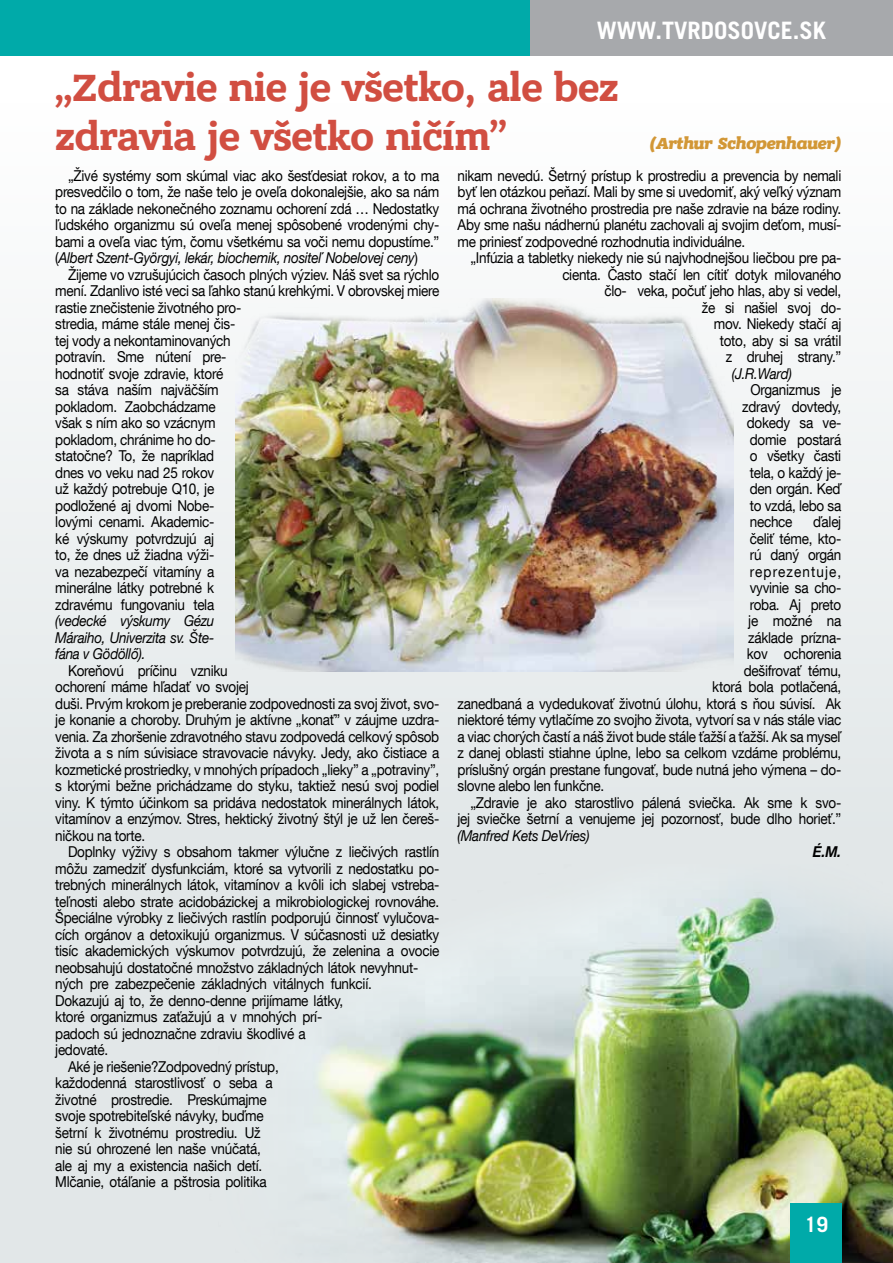
<style>
.page{position:relative;width:893px;height:1263px;background:#fff}
.page>*{position:absolute;margin:0;border:0;box-sizing:border-box;transform-origin:0 0}
.t1{font:700 40.2px/49.3px "Bandera Pro";letter-spacing:-.01em;color:#d14e41}
.t2{font:700 24px "Trade Gothic LT Com";color:#fff}
.t3{font:700 21px "Trade Gothic LT Com";color:#fff}
.t4{font:italic 800 16.95px "Bandera Pro";letter-spacing:-.01em;color:#d29736}
.t5{font:15px/16.5px "Helvetica Neue LT Com";letter-spacing:-.02em;color:#000;text-align:justify;scale:.9 1}
.t6{font:italic 15px/16.5px "Helvetica Neue LT Com";letter-spacing:-.02em;color:#000;text-align:justify;scale:.9 1}
.t7{font:15px "Helvetica Neue LT Com";letter-spacing:.085em;color:#000;scale:.9 1}
.t8{font:italic 700 15px "Helvetica Neue LT Com";color:#000;scale:.9 1}
.s1{font-style:italic}
</style>
<div class="page">
<div style="left:502px;top:0;width:391px;height:55px;background:#a7a9ac"></div>
<div style="left:0;top:0;width:530px;height:55px;background:#00aaa9"></div>
<div style="left:0;top:55px;width:893px;height:1208px;background:linear-gradient(to bottom,#fcfdfd,#dbe1e3)"></div>
<img style="left:210px;top:865px;width:683px;height:398px">
<div style="left:791px;top:1203px;width:51px;height:60px;background:#00aaa9"></div>
<img style="left:235px;top:298px;width:498px;height:374px">
<h2 class="t2" style="left:597px;top:16px;width:231px">WWW.TVRDOSOVCE.SK</h2>
<h1 class="t1" style="left:55px;top:64px;width:565px">„Zdravie nie je všetko, ale bez zdravia je všetko ničím”</h1>
<p class="t4" style="left:649px;top:132px;width:195px">(Arthur Schopenhauer)</p>
<p class="t5" style="left:55px;top:167px;width:428px;text-indent:13px">„Živé systémy som skúmal viac ako šesťdesiat rokov, a to ma presvedčilo o tom, že naše telo je oveľa dokonalejšie, ako sa nám to na základe nekonečného zoznamu ochorení zdá … Nedostatky ľudského organizmu sú oveľa menej spôsobené vrodenými chy&shy;bami a oveľa viac tým, čomu všetkému sa voči nemu dopustíme.” (<span class="s1">Albert Szent-Györgyi, lekár, biochemik, nositeľ Nobelovej ceny</span>)</p>
<p class="t5" style="left:55px;top:266px;width:428px;text-align:left;text-indent:13px">Žijeme vo vzrušujúcich časoch plných výziev. Náš svet sa rýchlo mení. Zdanlivo isté veci sa ľahko stanú krehkými. V obrovskej miere rastie znečistenie životného pro-<br>stredia, máme stále menej čis-<br>tej vody a nekontaminovaných<br>potravín. Sme nútení pre-<br>hodnotiť svoje zdravie, ktoré<br>sa stáva naším najväčším<br>pokladom. Zaobchádzame<br>však s ním ako so vzácnym<br>pokladom, chránime ho do-<br>statočne? To, že napríklad<br>dnes vo veku nad 25 rokov<br>už každý potrebuje Q10, je<br>podložené aj dvomi Nobe-<br>lovými cenami. Akademic-<br>ké výskumy potvrdzujú aj<br>to, že dnes už žiadna výži-<br>va nezabezpečí vitamíny a<br>minerálne látky potrebné k<br>zdravému fungovaniu tela</p>
<p class="t6" style="left:55px;top:612px;width:178px">(vedecké výskumy Gézu Máraiho, Univerzita sv. Šte&shy;fána v Gödöllő).</p>
<p class="t5" style="left:55px;top:662px;width:428px;text-align:left;text-indent:13px">Koreňovú príčinu vzniku<br>ochorení máme hľadať vo svojej<br>duši. Prvým krokom je preberanie zodpovednosti za svoj život, svo&shy;je konanie a choroby. Druhým je aktívne „konať” v záujme uzdra&shy;venia. Za zhoršenie zdravotného stavu zodpovedá celkový spôsob života a s ním súvisiace stravovacie návyky. Jedy, ako čistiace a kozmetické prostriedky, v mnohých prípadoch „lieky” a „potraviny”, s ktorými bežne prichádzame do styku, taktiež nesú svoj podiel viny. K týmto účinkom sa pridáva nedostatok minerálnych látok, vitamínov a enzýmov. Stres, hektický životný štýl je už len čereš&shy;ničkou na torte.</p>
<p class="t5" style="left:68px;top:843px;width:414px">Doplnky výživy s obsahom takmer výlučne z liečivých rastlín</p>
<p class="t5" style="left:55px;top:860px;width:428px">môžu zamedziť dysfunkciám, ktoré sa vytvorili z nedostatku po-</p>
<p class="t5" style="left:55px;top:876px;width:428px">trebných minerálnych látok, vitamínov a kvôli ich slabej vstreba-</p>
<p class="t5" style="left:55px;top:893px;width:428px">teľnosti alebo strate acidobázickej a mikrobiologickej rovnováhe.</p>
<p class="t5" style="left:55px;top:909px;width:428px">Špeciálne výrobky z liečivých rastlín podporujú činnosť vylučova-</p>
<p class="t5" style="left:55px;top:926px;width:428px">cích orgánov a detoxikujú organizmus. V súčasnosti už desiatky</p>
<p class="t5" style="left:55px;top:942px;width:428px">tisíc akademických výskumov potvrdzujú, že zelenina a ovocie</p>
<p class="t5" style="left:55px;top:959px;width:405px">neobsahujú dostatočné množstvo základných látok nevyhnut-</p>
<p class="t5" style="left:55px;top:975px;width:353px">ných pre zabezpečenie základných vitálnych funkcií.</p>
<p class="t5" style="left:55px;top:992px;width:322px">Dokazujú aj to, že denno-denne prijímame látky,</p>
<p class="t5" style="left:55px;top:1008px;width:298px">ktoré organizmus zaťažujú a v mnohých prí-</p>
<p class="t5" style="left:55px;top:1025px;width:280px">padoch sú jednoznačne zdraviu škodlivé a</p>
<p class="t5" style="left:55px;top:1041px;width:60px">jedovaté.</p>
<p class="t5" style="left:68px;top:1058px;width:236px">Aké je riešenie?Zodpovedný prístup,</p>
<p class="t5" style="left:55px;top:1074px;width:243px">každodenná starostlivosť o seba a</p>
<p class="t5" style="left:55px;top:1091px;width:237px">životné prostredie. Preskúmajme</p>
<p class="t5" style="left:55px;top:1107px;width:233px">svoje spotrebiteľské návyky, buďme</p>
<p class="t5" style="left:55px;top:1124px;width:230px">šetrní k životnému prostrediu. Už</p>
<p class="t5" style="left:55px;top:1140px;width:230px">nie sú ohrozené len naše vnúčatá,</p>
<p class="t5" style="left:55px;top:1157px;width:232px">ale aj my a existencia našich detí.</p>
<p class="t5" style="left:55px;top:1173px;width:237px">Mlčanie, otáľanie a pštrosia politika</p>
<p class="t5" style="left:458px;top:167px;width:428px">nikam nevedú. Šetrný prístup k prostrediu a prevencia by nemali byť len otázkou peňazí. Mali by sme si uvedomiť, aký veľký význam má ochrana životného prostredia pre naše zdravie na báze rodiny.<br>Aby sme našu nádhernú planétu zachovali aj svojim deťom, musí&shy;me priniesť zodpovedné rozhodnutia individuálne.</p>
<p class="t5" style="left:470px;top:249px;width:414px;text-align:right">„Infúzia a tabletky niekedy nie sú najvhodnejšou liečbou pre pa&shy;cienta. Často stačí len cítiť dotyk milovaného<br>člo- veka, počuť jeho hlas, aby si vedel,<br>že si našiel svoj do-<br>mov. Niekedy stačí aj<br>toto, aby si sa vrátil<br>z druhej strany.”</p>
<p class="t6" style="left:732px;top:365px;width:68px">(J.R.Ward)</p>
<p class="t5" style="left:751px;top:381px;width:102px">Organizmus je</p>
<p class="t5" style="left:742px;top:398px;width:112px">zdravý dovtedy,</p>
<p class="t5" style="left:747px;top:414px;width:107px">dokedy sa ve-</p>
<p class="t5" style="left:750px;top:431px;width:103px">domie postará</p>
<p class="t5" style="left:750px;top:447px;width:103px">o všetky časti</p>
<p class="t5" style="left:750px;top:464px;width:103px">tela, o každý je-</p>
<p class="t5" style="left:750px;top:480px;width:103px">den orgán. Keď</p>
<p class="t5" style="left:750px;top:497px;width:103px">to vzdá, lebo sa</p>
<p class="t5" style="left:750px;top:513px;width:49px">nechce</p>
<p class="t5" style="left:813px;top:513px;width:33px">ďalej</p>
<p class="t5" style="left:750px;top:530px;width:103px">čeliť téme, kto-</p>
<p class="t5" style="left:750px;top:546px;width:103px">rú daný orgán</p>
<p class="t7" style="left:750px;top:562px;width:103px">reprezentuje,</p>
<p class="t5" style="left:750px;top:579px;width:103px">vyvinie sa cho-</p>
<p class="t5" style="left:750px;top:596px;width:103px">roba. Aj preto</p>
<p class="t5" style="left:748px;top:612px;width:105px">je možné na</p>
<p class="t5" style="left:748px;top:629px;width:105px">základe prízna-</p>
<p class="t5" style="left:747px;top:645px;width:107px">kov ochorenia</p>
<p class="t5" style="left:744px;top:662px;width:110px">dešifrovať tému,</p>
<p class="t5" style="left:712px;top:678px;width:145px">ktorá bola potlačená,</p>
<p class="t5" style="left:458px;top:695px;width:428px">zanedbaná a vydedukovať životnú úlohu, ktorá s ňou súvisí. Ak</p>
<p class="t5" style="left:458px;top:711px;width:428px">niektoré témy vytlačíme zo svojho života, vytvorí sa v nás stále viac</p>
<p class="t5" style="left:458px;top:728px;width:428px">a viac chorých častí a náš život bude stále ťažší a ťažší. Ak sa myseľ</p>
<p class="t5" style="left:458px;top:744px;width:428px">z danej oblasti stiahne úplne, lebo sa celkom vzdáme problému,</p>
<p class="t5" style="left:458px;top:761px;width:428px">príslušný orgán prestane fungovať, bude nutná jeho výmena – do-</p>
<p class="t5" style="left:458px;top:777px;width:164px">slovne alebo len funkčne.</p>
<p class="t5" style="left:470px;top:794px;width:414px">„Zdravie je ako starostlivo pálená sviečka. Ak sme k svo-</p>
<p class="t5" style="left:458px;top:810px;width:428px">jej sviečke šetrní a venujeme jej pozornosť, bude dlho horieť.”</p>
<p class="t6" style="left:458px;top:827px;width:148px">(Manfred Kets DeVries)</p>
<p class="t8" style="left:813px;top:842px;width:33px">É.M.</p>
<h3 class="t3" style="left:805px;top:1212px;width:25px">19</h3>
</div>
